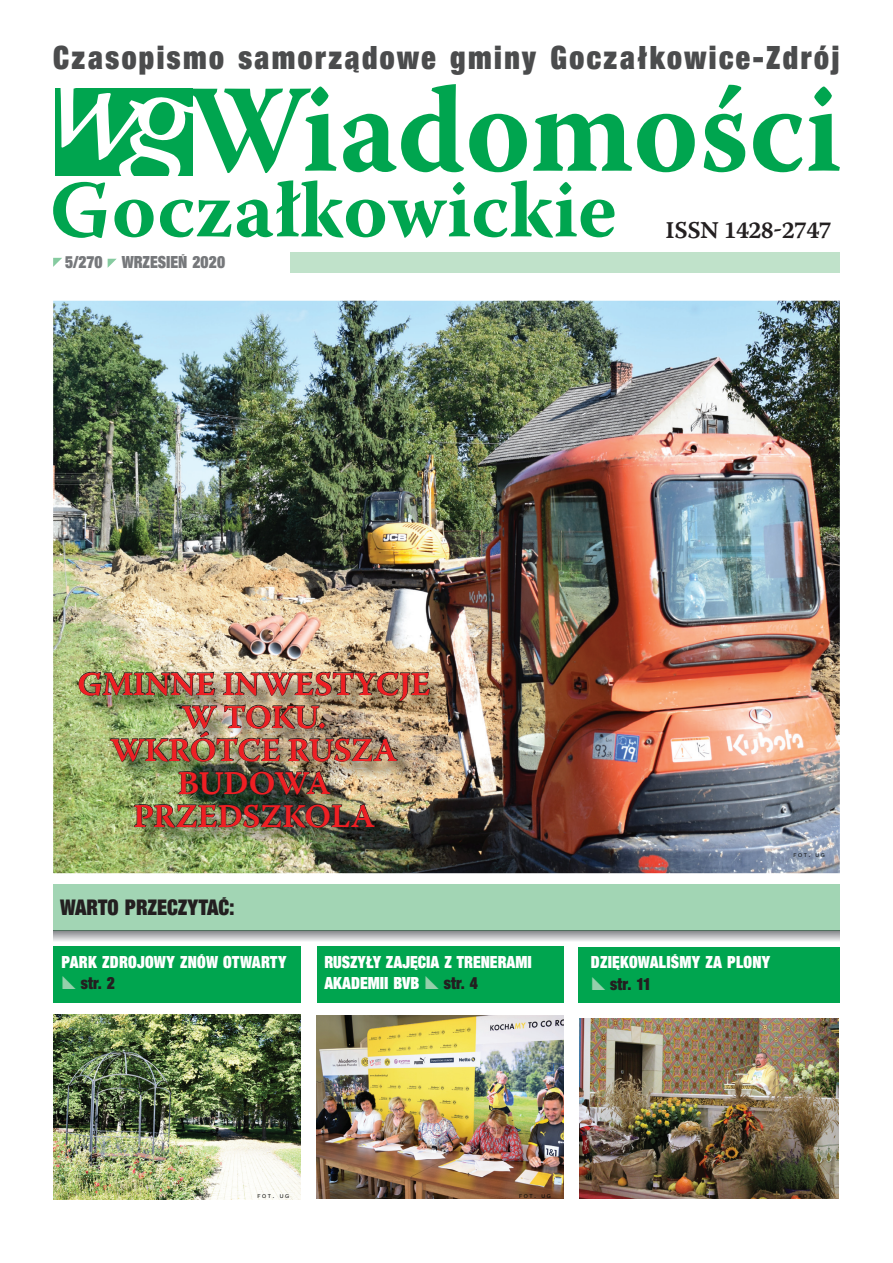
<style>
.page{position:relative;width:893px;height:1263px;background:#fff}
.page>*{position:absolute;margin:0;border:0;box-sizing:border-box;transform-origin:0 0}
.t1{font:700 34.5px "Wro Head";letter-spacing:.07em;color:#4b4c4d}
.t2{font:33px/33px "Warnock Pro Semibold Capt";letter-spacing:-.02em;color:#ee1f23;text-align:center}
.t3{font:24px "Warnock Pro Semibold Capt";letter-spacing:-.03em;color:#231f20}
.t4{font:700 23.25px "Wro Head";color:#231f20}
.t5{font:700 18px/21.6px "Wro Head";letter-spacing:.005em;color:#fff}
.t6{font:700 18px "Wro Head";color:#76787b}
.t7{font:700 18px "Wro Head";letter-spacing:.005em;color:#231f20}
.t8{font:5.25px "Arial";letter-spacing:.285em;color:#040504}
.s1{font-size:7.5px}
</style>
<div class="page">
<img style="left:317px;top:1015px;width:247px;height:184px">
<img style="left:53px;top:1015px;width:247px;height:184px">
<img style="left:53px;top:301px;width:787px;height:572px">
<svg style="left:108px;top:259px;width:9px;height:9px"></svg>
<div style="left:291px;top:252px;width:549px;height:21px;background:#c0e2ca"></div>
<svg style="left:53px;top:258px;width:9px;height:9px"></svg>
<div style="left:53px;top:884px;width:787px;height:47px;background:#a2d5b4"></div>
<svg style="left:53px;top:84px;width:642px;height:154px"></svg>
<svg style="left:704px;top:84px;width:41px;height:88px"></svg>
<svg style="left:753px;top:114px;width:49px;height:58px"></svg>
<svg style="left:808px;top:86px;width:32px;height:85px"></svg>
<svg style="left:53px;top:931px;width:786px;height:10px;background:#babbbd"></svg>
<hr style="left:53px;top:930px;width:786px;height:1px;background:#4f6f5e">
<div style="left:578px;top:947px;width:261px;height:55px;background:#00a54f"></div>
<div style="left:53px;top:947px;width:248px;height:56px;background:#00a54f"></div>
<div style="left:317px;top:947px;width:247px;height:56px;background:#00a54f"></div>
<img style="left:81px;top:675px;width:367px;height:171px">
<img style="left:79px;top:669px;width:351px;height:165px">
<img style="left:579px;top:1018px;width:260px;height:181px">
<h1 class="t1" style="left:53px;top:36px;width:788px">Czasopismo samorządowe gminy Goczałkowice-Zdrój</h1>
<p class="t6" style="left:65px;top:251px;width:161px">5/270 WRZESIEŃ 2020</p>
<h3 class="t3" style="left:666px;top:216px;width:168px">ISSN 1428-2747</h3>
<h2 class="t2" style="left:78px;top:667px;width:354px">GMINNE INWESTYCJE<br>W TOKU.<br>WKRÓTCE RUSZA<br>BUDOWA<br>PRZEDSZKOLA</h2>
<p class="t4" style="left:60px;top:893px;width:176px">WARTO PRZECZYTAĆ:</p>
<p class="t5" style="left:61px;top:951px;width:226px">PARK ZDROJOWY ZNÓW OTWARTY</p>
<p class="t7" style="left:81px;top:972px;width:36px">str. 2</p>
<p class="t5" style="left:324px;top:951px;width:209px">RUSZYŁY ZAJĘCIA Z TRENERAMI<br>AKADEMII BVB</p>
<p class="t7" style="left:444px;top:972px;width:36px">str. 4</p>
<p class="t8" style="left:793px;top:851px;width:33px">FOT<span class="s1">.</span> UG</p>
<p class="t5" style="left:591px;top:951px;width:181px">DZIĘKOWALIŚMY ZA PLONY</p>
<p class="t7" style="left:610px;top:973px;width:43px">str. 11</p>
<p class="t8" style="left:258px;top:1193px;width:33px">FOT<span class="s1">.</span> UG</p>
<p class="t8" style="left:519px;top:1193px;width:33px">FOT<span class="s1">.</span> UG</p>
<p class="t8" style="left:799px;top:1193px;width:33px">FOT<span class="s1">.</span> UG</p>
</div>
